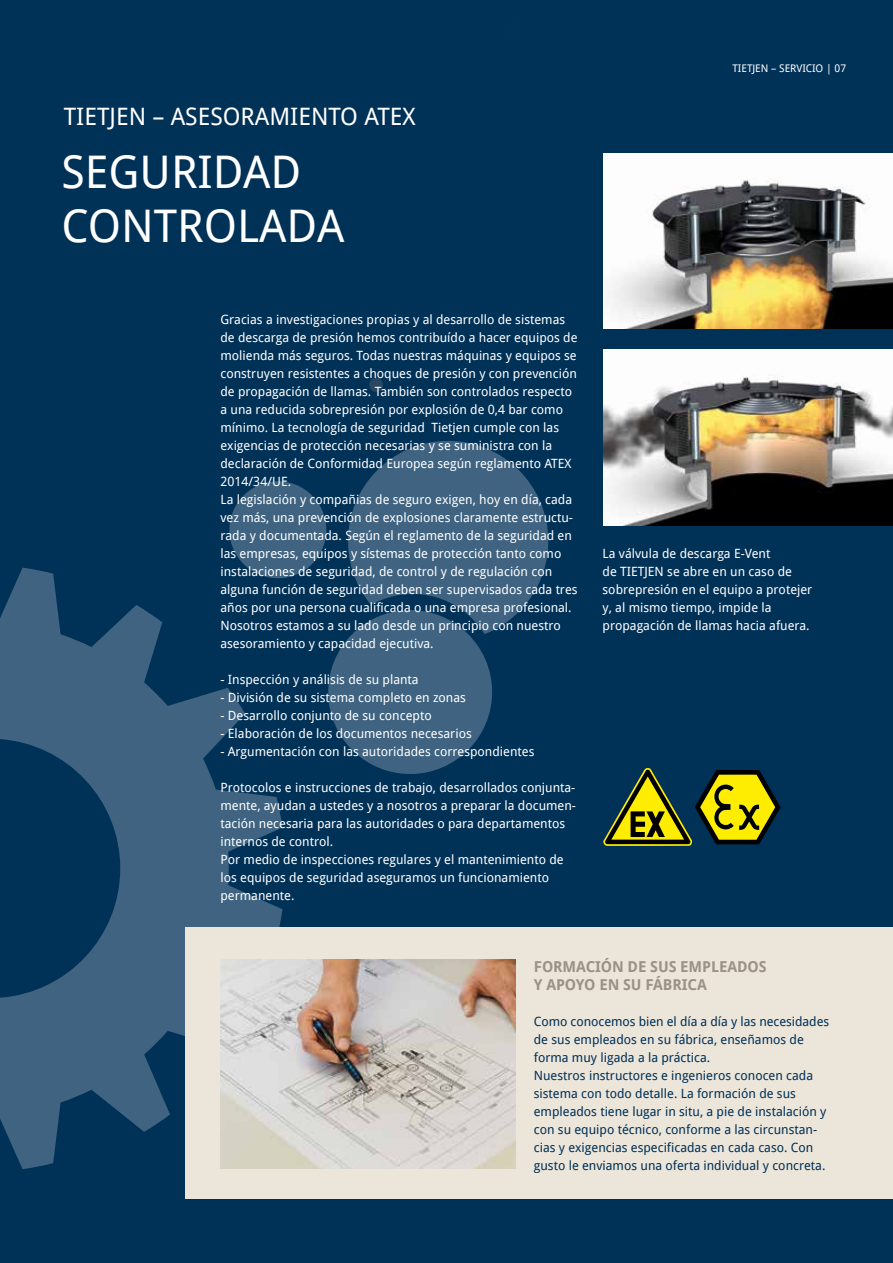
<style>
.page{position:relative;width:893px;height:1263px;background:#003157}
.page>*{position:absolute;margin:0;border:0;box-sizing:border-box;transform-origin:0 0}
.t1{font:45px/54px "Droid Sans";color:#fff}
.t2{font:24px "Droid Sans";color:#fff}
.t3{font:700 15px/18px "Droid Sans";letter-spacing:-.005em;color:#9b9184}
.t4{font:12.75px/18px "Droid Sans";color:#fff}
.t5{font:12.75px/18px "Droid Sans";color:#003157}
.t6{font:10.5px "Droid Sans";color:#fff}
</style>
<div class="page">
<svg style="left:229px;top:441px;width:320px;height:333px"></svg>
<svg style="left:0;top:568px;width:282px;height:601px;fill:#3f6380"></svg>
<div style="left:185px;top:927px;width:708px;height:272px;background:#ece5da"></div>
<svg style="left:604px;top:768px;width:176px;height:78px"></svg>
<img style="left:604px;top:350px;width:289px;height:175px">
<img style="left:604px;top:153px;width:289px;height:176px">
<img style="left:220px;top:959px;width:296px;height:209px">
<svg style="left:369px;top:378px;width:14px;height:14px"></svg>
<h2 class="t2" style="left:64px;top:102px;width:353px">TIETJEN – ASESORAMIENTO ATEX</h2>
<h1 class="t1" style="left:61px;top:145px;width:284px">SEGURIDAD<br>CONTROLADA</h1>
<p class="t6" style="left:732px;top:62px;width:115px">TIETJEN – SERVICIO | 07</p>
<p class="t4" style="left:220px;top:311px;width:359px">Gracias a investigaciones propias y al desarrollo de sistemas de descarga de presión hemos contribuído a hacer equipos de molienda más seguros. Todas nuestras máquinas y equipos se construyen resistentes a choques de presión y con prevención de propagación de llamas. También son controlados respecto a una reducida sobrepresión por explosión de 0,4 bar como mínimo. La tecnología de seguridad Tietjen cumple con las exigencias de protección necesarias y se suministra con la declaración de Conformidad Europea según reglamento ATEX 2014/34/UE.<br>La legislación y compañias de seguro exigen, hoy en día, cada vez más, una prevención de explosiones claramente estructu&shy;rada y documentada. Según el reglamento de la seguridad en las empresas, equipos y sístemas de protección tanto como instalaciones de seguridad, de control y de regulación con alguna función de seguridad deben ser supervisados cada tres años por una persona cualificada o una empresa profesional.<br>Nosotros estamos a su lado desde un principio con nuestro asesoramiento y capacidad ejecutiva.</p>
<p class="t4" style="left:220px;top:671px;width:200px">- Inspección y análisis de su planta</p>
<p class="t4" style="left:220px;top:689px;width:247px">- División de su sistema completo en zonas</p>
<p class="t4" style="left:220px;top:707px;width:213px">- Desarrollo conjunto de su concepto</p>
<p class="t4" style="left:220px;top:725px;width:253px">- Elaboración de los documentos necesarios</p>
<p class="t4" style="left:220px;top:743px;width:315px">- Argumentación con las autoridades correspondientes</p>
<p class="t4" style="left:220px;top:779px;width:357px">Protocolos e instrucciones de trabajo, desarrollados conjunta&shy;mente, ayudan a ustedes y a nosotros a preparar la documen&shy;tación necesaria para las autoridades o para departamentos internos de control.<br>Por medio de inspecciones regulares y el mantenimiento de los equipos de seguridad aseguramos un funcionamiento permanente.</p>
<p class="t4" style="left:603px;top:545px;width:211px">La válvula de descarga E-Vent<br>de TIETJEN se abre en un caso de sobrepresión en el equipo a protejer y, al mismo tiempo, impide la propagación de llamas hacia afuera.</p>
<p class="t3" style="left:534px;top:958px;width:234px">FORMACIÓN DE SUS EMPLEADOS<br>Y APOYO EN SU FÁBRICA</p>
<p class="t5" style="left:534px;top:1013px;width:297px">Como conocemos bien el día a día y las necesidades de sus empleados en su fábrica, enseñamos de forma muy ligada a la práctica.<br>Nuestros instructores e ingenieros conocen cada sistema con todo detalle. La formación de sus empleados tiene lugar in situ, a pie de instalación y con su equipo técnico, conforme a las circunstan&shy;cias y exigencias especificadas en cada caso. Con gusto le enviamos una oferta individual y concreta.</p>
</div>
